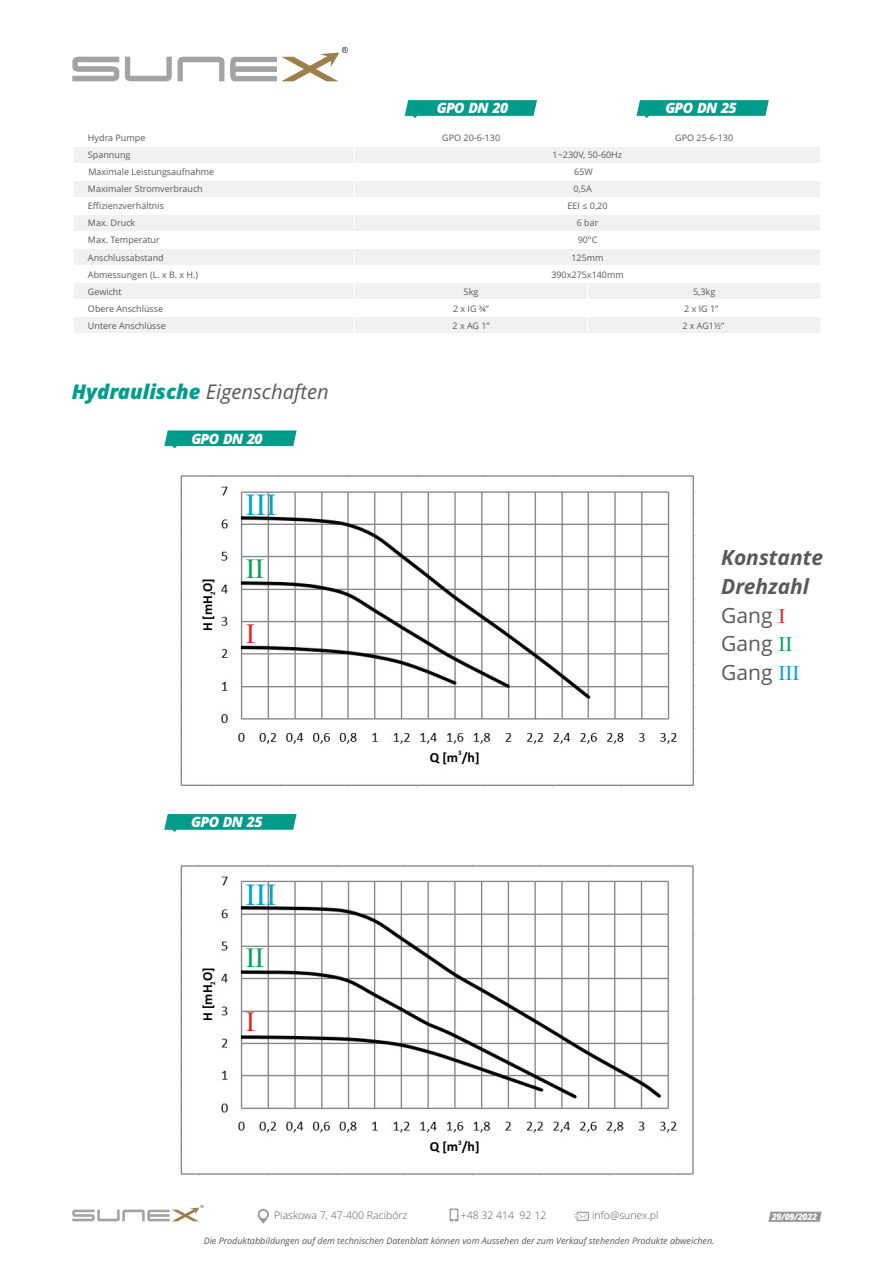
<style>
.page{position:relative;width:893px;height:1263px;background:#fff}
.page>*{position:absolute;margin:0;border:0;box-sizing:border-box;transform-origin:0 0}
.t1{font:30.75px "Times New Roman";color:#00a3d4}
.t2{font:28.05px "Times New Roman";color:#00a759}
.t3{font:28.05px "Times New Roman";color:#dd2b1c}
.t4{font:italic 700 21px/28.7px "Open Sans";color:#58595b}
.t5{font:italic 20.25px "Open Sans";color:#58595b}
.t6{font:italic 800 14.25px "Open Sans";letter-spacing:-.05em;color:#fff}
.t7{font:700 13.8px "Calibri";color:#000}
.t8{font:700 13.65px "Calibri";color:#000}
.t9{font:300 10.5px "Open Sans";color:#58595b}
.t10{font:9px "Open Sans";color:#58595b}
.t11{font:italic 9px "Open Sans";color:#58595b}
.t12{font:italic 800 8.85px "Open Sans";letter-spacing:-.05em;color:#fff}
.t13{font:700 6.9px "Calibri";color:#000}
.s1{font-weight:800;color:#009c8c}
.s2{font-weight:400;font-style:normal}
.s3{font-family:"Times New Roman";font-weight:400;font-style:normal;color:#dd2b1c}
.s4{font-family:"Times New Roman";font-weight:400;font-style:normal;color:#00a759}
.s5{font-family:"Times New Roman";font-weight:400;font-style:normal;color:#00a3d4}
</style>
<div class="page">
<svg style="left:404px;top:100px;width:133px;height:18px;background:#26a99c"></svg>
<svg style="left:636px;top:100px;width:133px;height:18px;background:#26a99c"></svg>
<svg style="left:257px;top:1209px;width:12px;height:15px"></svg>
<svg style="left:574px;top:1212px;width:15px;height:9px"></svg>
<svg style="left:450px;top:1208px;width:8px;height:13px"></svg>
<svg style="left:74px;top:147px;width:746px;height:186px"></svg>
<svg style="left:72px;top:57px;width:47px;height:24px"></svg>
<svg style="left:230px;top:47px;width:118px;height:34px"></svg>
<svg style="left:125px;top:57px;width:47px;height:24px"></svg>
<svg style="left:178px;top:57px;width:46px;height:24px"></svg>
<svg style="left:72px;top:1205px;width:131px;height:16px"></svg>
<svg style="left:164px;top:814px;width:133px;height:18px;background:#26aa9c"></svg>
<svg style="left:164px;top:430px;width:133px;height:18px;background:#28aa9d"></svg>
<img style="left:180px;top:475px;width:515px;height:312px">
<img style="left:180px;top:864px;width:514px;height:311px">
<svg style="left:187px;top:570px;width:30px;height:67px"></svg>
<svg style="left:423px;top:747px;width:70px;height:22px"></svg>
<svg style="left:187px;top:959px;width:30px;height:67px"></svg>
<svg style="left:423px;top:1137px;width:70px;height:22px"></svg>
<svg style="left:768px;top:1211px;width:54px;height:11px"></svg>
<h3 class="t6" style="left:437px;top:102px;width:73px">GPO DN 20</h3>
<h3 class="t6" style="left:665px;top:102px;width:73px">GPO DN 25</h3>
<p class="t10" style="left:88px;top:135px;width:59px">Hydra Pumpe</p>
<p class="t10" style="left:442px;top:135px;width:60px">GPO 20-6-130</p>
<p class="t10" style="left:675px;top:135px;width:60px">GPO 25-6-130</p>
<p class="t10" style="left:88px;top:152px;width:44px">Spannung</p>
<p class="t10" style="left:553px;top:152px;width:71px">1~230V, 50-60Hz</p>
<p class="t10" style="left:88px;top:168px;width:127px">Maximale Leistungsaufnahme</p>
<p class="t10" style="left:574px;top:169px;width:20px">65W</p>
<p class="t10" style="left:88px;top:186px;width:116px">Maximaler Stromverbrauch</p>
<p class="t10" style="left:573px;top:186px;width:20px">0,5A</p>
<p class="t10" style="left:88px;top:203px;width:77px">Effizienzverhältnis</p>
<p class="t10" style="left:568px;top:203px;width:41px">EEI ≤ 0,20</p>
<p class="t10" style="left:88px;top:220px;width:49px">Max. Druck</p>
<p class="t10" style="left:577px;top:220px;width:23px">6 bar</p>
<p class="t10" style="left:88px;top:237px;width:73px">Max. Temperatur</p>
<p class="t10" style="left:578px;top:237px;width:21px">90°C</p>
<p class="t10" style="left:88px;top:254px;width:77px">Anschlussabstand</p>
<p class="t10" style="left:571px;top:254px;width:34px">125mm</p>
<p class="t10" style="left:88px;top:271px;width:112px">Abmessungen (L. x B. x H.)</p>
<p class="t10" style="left:551px;top:271px;width:74px">390x275x140mm</p>
<p class="t10" style="left:88px;top:288px;width:35px">Gewicht</p>
<p class="t10" style="left:464px;top:288px;width:16px">5kg</p>
<p class="t10" style="left:693px;top:288px;width:24px">5,3kg</p>
<p class="t10" style="left:88px;top:305px;width:77px">Obere Anschlüsse</p>
<p class="t10" style="left:453px;top:305px;width:38px">2 x IG ¾”</p>
<p class="t10" style="left:684px;top:305px;width:36px">2 x IG 1”</p>
<p class="t10" style="left:88px;top:322px;width:79px">Untere Anschlüsse</p>
<p class="t10" style="left:452px;top:322px;width:39px">2 x AG 1”</p>
<p class="t10" style="left:682px;top:322px;width:43px">2 x AG1½”</p>
<h3 class="t5" style="left:72px;top:384px;width:258px"><span class="s1">Hydraulische</span> Eigenschaften</h3>
<h3 class="t6" style="left:191px;top:433px;width:73px">GPO DN 20</h3>
<h3 class="t8" style="left:202px;top:631px;width:55px;rotate:-90deg">H [mH O]</h3>
<p class="t13" style="left:210px;top:595px;width:5px;rotate:-90deg">2</p>
<h1 class="t1" style="left:246px;top:494px;width:32px">III</h1>
<h2 class="t2" style="left:246px;top:559px;width:20px">II</h2>
<h2 class="t3" style="left:246px;top:623px;width:11px">I</h2>
<h3 class="t6" style="left:191px;top:816px;width:73px">GPO DN 25</h3>
<h3 class="t8" style="left:202px;top:1021px;width:55px;rotate:-90deg">H [mH O]</h3>
<p class="t13" style="left:210px;top:985px;width:5px;rotate:-90deg">2</p>
<h1 class="t1" style="left:246px;top:883px;width:32px">III</h1>
<h2 class="t2" style="left:246px;top:947px;width:20px">II</h2>
<h2 class="t3" style="left:246px;top:1012px;width:11px">I</h2>
<p class="t13" style="left:458px;top:750px;width:5px">3</p>
<h3 class="t7" style="left:430px;top:752px;width:51px">Q [m /h]</h3>
<h3 class="t4" style="left:721px;top:545px;width:103px">Konstante<br>Drehzahl<br><span class="s2">Gang</span> <span class="s3">I<br></span><span class="s2">Gang</span> <span class="s4">II<br></span><span class="s2">Gang</span> <span class="s5">III</span></h3>
<p class="t13" style="left:458px;top:1139px;width:5px">3</p>
<h3 class="t7" style="left:430px;top:1141px;width:51px">Q [m /h]</h3>
<p class="t9" style="left:274px;top:1211px;width:135px">Piaskowa 7, 47-400 Racibórz</p>
<p class="t9" style="left:461px;top:1211px;width:87px">+48 32 414 92 12</p>
<p class="t9" style="left:592px;top:1211px;width:68px">info@sunex.pl</p>
<p class="t11" style="left:204px;top:1237px;width:512px">Die Produktabbildungen auf dem technischen Datenblatt können vom Aussehen der zum Verkauf stehenden Produkte abweichen.</p>
<p class="t12" style="left:772px;top:1213px;width:47px">29/09/2022</p>
</div>
